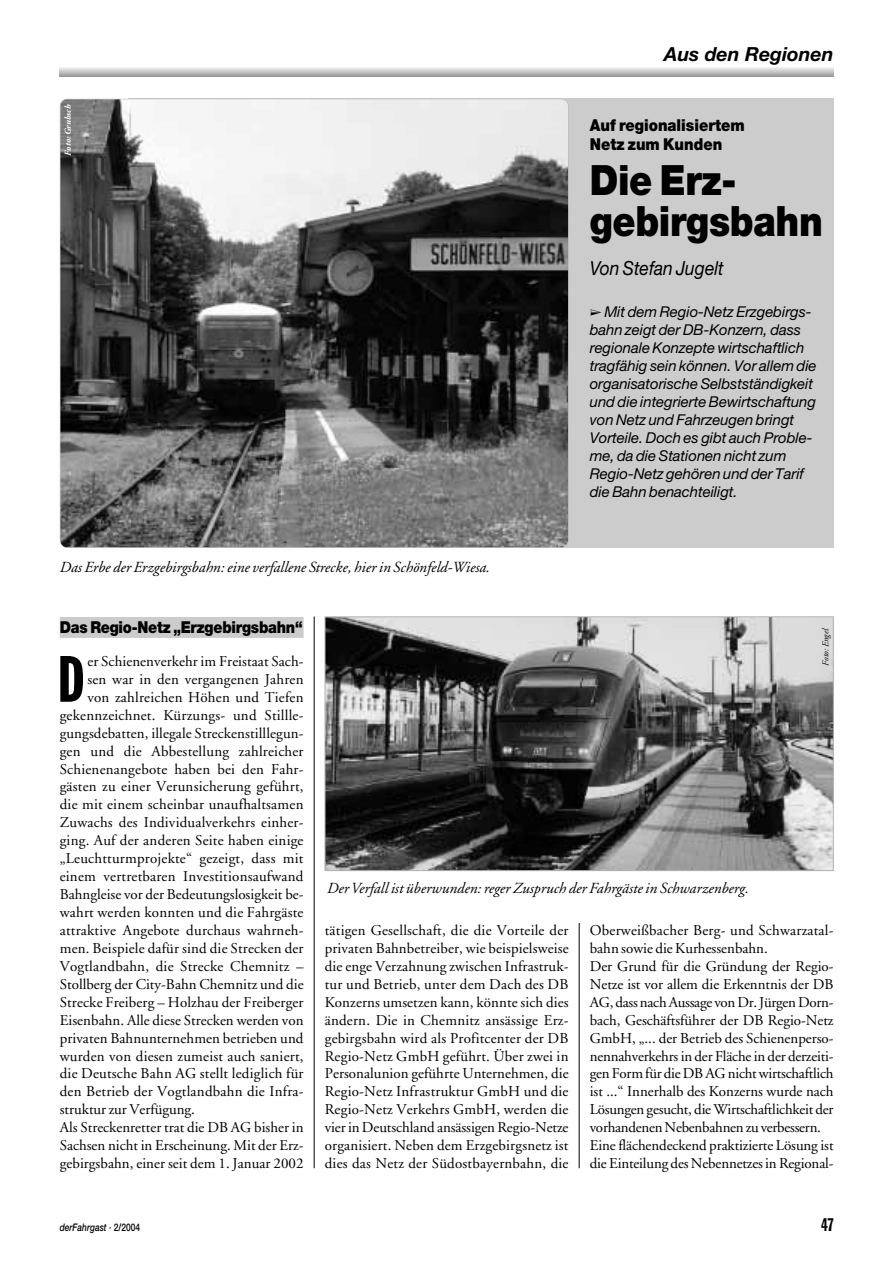
<style>
.page{position:relative;width:893px;height:1263px;background:#fff}
.page>*{position:absolute;margin:0;border:0;box-sizing:border-box;transform-origin:0 0}
.t1{font:64.35px "Franklin Gothic Extra Cond";color:#000}
.t2{font:900 41.85px/41.8px "Helvetica Neue";letter-spacing:-.01em;color:#000;scale:.88 1}
.t3{font:italic 19.5px "Helvetica Neue";color:#000;scale:.9 1}
.t4{font:italic 700 19.5px "Helvetica Neue";color:#000}
.t5{font:18px "Franklin Gothic Extra Cond";color:#000}
.t6{font:900 16.5px/19.5px "Helvetica Neue";color:#000;scale:.9 1}
.t7{font:900 16.5px "Helvetica Neue";color:#000;scale:.88 1}
.t8{font:italic 15.45px "Adobe Garamond";color:#000}
.t9{font:15px/18px "Adobe Garamond";letter-spacing:.005em;color:#000;text-align:justify}
.t10{font:italic 15px/18px "Helvetica Neue";letter-spacing:-.005em;color:#000}
.t11{font:italic 500 10.5px "Helvetica Neue";color:#000;scale:.8 1}
.t12{font:italic 700 9px "Adobe Garamond";color:#fff}
.t13{font:italic 9px "Adobe Garamond";color:#000}
.s1{font-style:normal}
</style>
<div class="page">
<div style="left:128px;top:99px;width:705px;height:449px;background:#ccc"></div>
<img style="left:60px;top:99px;width:508px;height:448px;border-radius:7px">
<hr style="left:60px;top:68px;width:773px;height:2px;background:#e1e1e1">
<hr style="left:60px;top:69px;width:773px;height:2px;background:#d6d6d6">
<hr style="left:60px;top:70px;width:773px;height:2px;background:#cbcbcb">
<hr style="left:60px;top:71px;width:773px;height:2px;background:#bfbfbf">
<hr style="left:60px;top:72px;width:773px;height:2px;background:#b4b4b4">
<hr style="left:60px;top:73px;width:773px;height:2px;background:#a9a9a9">
<hr style="left:60px;top:74px;width:773px;height:2px;background:#9e9e9e">
<hr style="left:60px;top:75px;width:773px;height:1px;background:#929292">
<hr style="left:60px;top:76px;width:773px;height:1px;background:#8e8e8e">
<div style="left:60px;top:617px;width:243px;height:21px;background:#ccc"></div>
<hr style="left:314px;top:617px;width:1px;height:551px;background:#000">
<hr style="left:579px;top:923px;width:1px;height:245px;background:#000">
<img style="left:327px;top:619px;width:504px;height:250px">
<div style="left:325px;top:617px;width:508px;height:254px;border:1px solid #b2b2b2"></div>
<p class="t12" style="left:62px;top:156px;width:52px;rotate:-90deg">Foto: Grubsch</p>
<p class="t8" style="left:60px;top:561px;width:432px">Das Erbe der Erzgebirgsbahn: eine verfallene Strecke, hier in Schönfeld-Wiesa.</p>
<p class="t4" style="left:664px;top:47px;width:171px">Aus den Regionen</p>
<p class="t6" style="left:589px;top:116px;width:173px">Auf regionalisiertem<br>Netz zum Kunden</p>
<p class="t2" style="left:589px;top:162px;width:266px">Die Erz&shy;gebirgsbahn</p>
<p class="t3" style="left:589px;top:261px;width:150px">Von Stefan Jugelt</p>
<p class="t10" style="left:589px;top:305px;width:228px">➢ Mit dem Regio-Netz Erzgebirgs&shy;bahn zeigt der DB-Konzern, dass regionale Konzepte wirtschaftlich tragfähig sein können. Vor allem die organisatorische Selbstständigkeit und die integrierte Bewirtschaftung von Netz und Fahrzeugen bringt Vorteile. Doch es gibt auch Proble&shy;me, da die Stationen nicht zum Regio-Netz gehören und der Tarif die Bahn benachteiligt.</p>
<p class="t7" style="left:60px;top:621px;width:277px">Das Regio-Netz „Erzgebirgsbahn“</p>
<p class="t1" style="left:58px;top:656px;width:29px">D</p>
<p class="t9" style="left:87px;top:653px;width:218px">er Schienenverkehr im Freistaat Sach-</p>
<p class="t9" style="left:87px;top:671px;width:218px">sen war in den vergangenen Jahren</p>
<p class="t9" style="left:87px;top:689px;width:218px">von zahlreichen Höhen und Tiefen</p>
<p class="t9" style="left:60px;top:707px;width:245px">gekennzeichnet. Kürzungs- und Stillle-</p>
<p class="t9" style="left:60px;top:725px;width:245px">gungsdebatten, illegale Streckenstilllegun-</p>
<p class="t9" style="left:60px;top:743px;width:245px">gen und die Abbestellung zahlreicher</p>
<p class="t9" style="left:60px;top:760px;width:245px">Schienenangebote haben bei den Fahr-</p>
<p class="t9" style="left:60px;top:778px;width:245px">gästen zu einer Verunsicherung geführt,</p>
<p class="t9" style="left:60px;top:796px;width:245px">die mit einem scheinbar unaufhaltsamen</p>
<p class="t9" style="left:60px;top:814px;width:245px">Zuwachs des Individualverkehrs einher-</p>
<p class="t9" style="left:60px;top:832px;width:245px">ging. Auf der anderen Seite haben einige</p>
<p class="t9" style="left:60px;top:850px;width:245px">„Leuchtturmprojekte“ gezeigt, dass mit</p>
<p class="t9" style="left:60px;top:868px;width:245px">einem vertretbaren Investitionsaufwand</p>
<p class="t9" style="left:60px;top:886px;width:245px">Bahngleise vor der Bedeutungslosigkeit be-</p>
<p class="t9" style="left:60px;top:904px;width:245px">wahrt werden konnten und die Fahrgäste</p>
<p class="t9" style="left:60px;top:922px;width:245px">attraktive Angebote durchaus wahrneh-</p>
<p class="t9" style="left:60px;top:940px;width:245px">men. Beispiele dafür sind die Strecken der</p>
<p class="t9" style="left:60px;top:958px;width:245px">Vogtlandbahn, die Strecke Chemnitz –</p>
<p class="t9" style="left:60px;top:976px;width:245px">Stollberg der City-Bahn Chemnitz und die</p>
<p class="t9" style="left:60px;top:994px;width:245px">Strecke Freiberg – Holzhau der Freiberger</p>
<p class="t9" style="left:60px;top:1012px;width:245px">Eisenbahn. Alle diese Strecken werden von</p>
<p class="t9" style="left:60px;top:1030px;width:245px">privaten Bahnunternehmen betrieben und</p>
<p class="t9" style="left:60px;top:1048px;width:245px">wurden von diesen zumeist auch saniert,</p>
<p class="t9" style="left:60px;top:1065px;width:245px">die Deutsche Bahn AG stellt lediglich für</p>
<p class="t9" style="left:60px;top:1083px;width:245px">den Betrieb der Vogtlandbahn die Infra-</p>
<p class="t9" style="left:60px;top:1101px;width:137px">struktur zur Verfügung.</p>
<p class="t9" style="left:60px;top:1119px;width:245px">Als Streckenretter trat die DB AG bisher in</p>
<p class="t9" style="left:60px;top:1137px;width:245px">Sachsen nicht in Erscheinung. Mit der Erz-</p>
<p class="t9" style="left:60px;top:1155px;width:245px">gebirgsbahn, einer seit dem 1. Januar 2002</p>
<p class="t13" style="left:822px;top:666px;width:38px;rotate:-90deg">Foto: Engel</p>
<p class="t8" style="left:327px;top:882px;width:423px">Der Verfall ist überwunden: reger Zuspruch der Fahrgäste in Schwarzenberg.</p>
<p class="t9" style="left:325px;top:922px;width:245px">tätigen Gesellschaft, die die Vorteile der privaten Bahnbetreiber, wie beispielsweise die enge Verzahnung zwischen Infrastruk&shy;tur und Betrieb, unter dem Dach des DB Konzerns umsetzen kann, könnte sich dies ändern. Die in Chemnitz ansässige Erz&shy;gebirgsbahn wird als Profitcenter der DB Regio-Netz GmbH geführt. Über zwei in Personalunion geführte Unternehmen, die Regio-Netz Infrastruktur GmbH und die Regio-Netz Verkehrs GmbH, werden die vier in Deutschland ansässigen Regio-Netze organisiert. Neben dem Erzgebirgsnetz ist dies das Netz der Südostbayernbahn, die</p>
<p class="t9" style="left:589px;top:922px;width:245px;text-align:left">Oberweißbacher Berg- und Schwarzatal&shy;bahn sowie die Kurhessenbahn.<br>Der Grund für die Gründung der Regio-Netze ist vor allem die Erkenntnis der DB AG, dass nach Aussage von Dr. Jürgen Dorn&shy;bach, Geschäftsführer der DB Regio-Netz GmbH, „... der Betrieb des Schienenperso&shy;nennahverkehrs in der Fläche in der derzeiti&shy;gen Form für die DB AG nicht wirtschaftlich ist ...“ Innerhalb des Konzerns wurde nach Lösungen gesucht, die Wirtschaftlichkeit der vorhandenen Nebenbahnen zu verbessern.<br>Eine flächendeckend praktizierte Lösung ist die Einteilung des Nebennetzes in Regional-</p>
<p class="t11" style="left:60px;top:1224px;width:102px">derFahrgast <span class="s1">· 2/2004</span></p>
<p class="t5" style="left:821px;top:1218px;width:13px">47</p>
</div>
